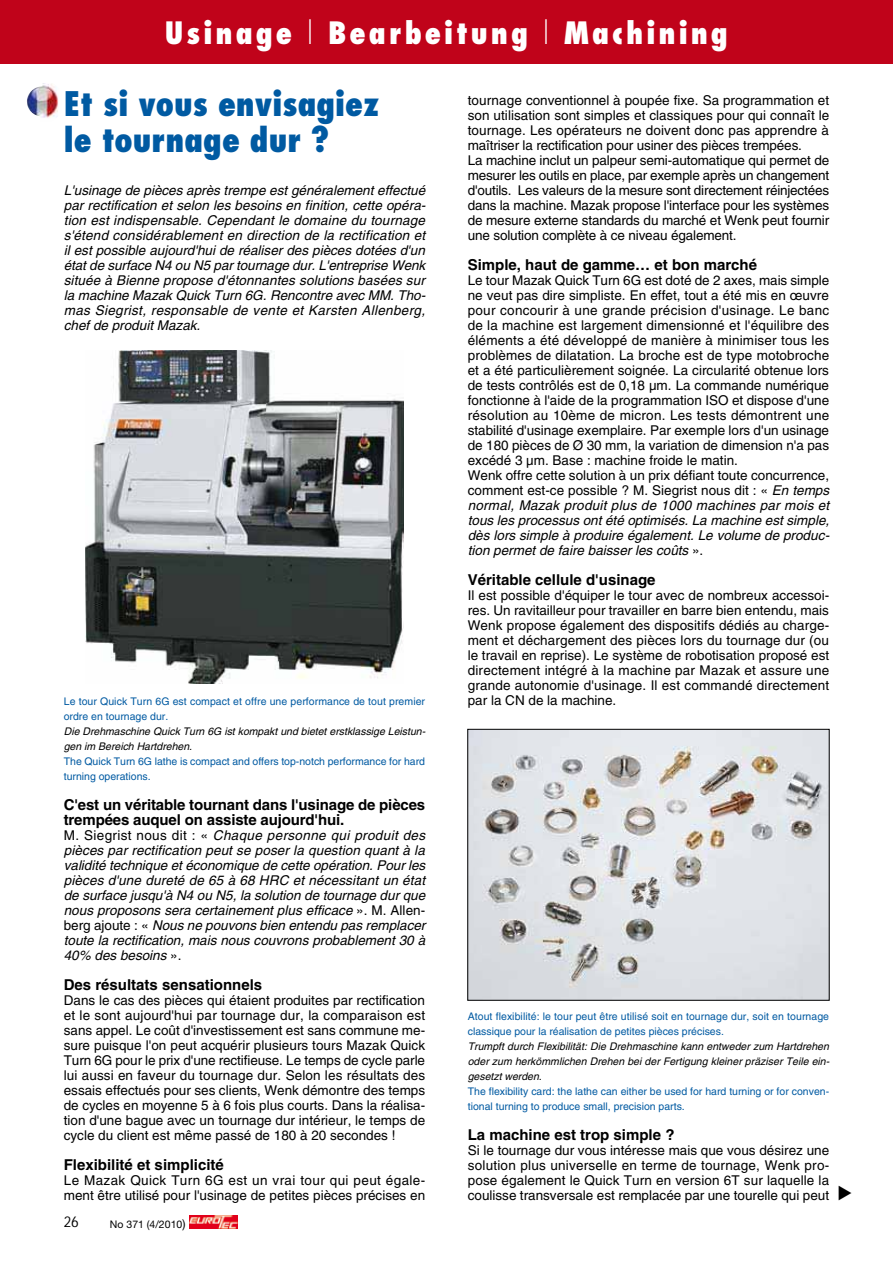
<style>
.page{position:relative;width:893px;height:1263px;background:#fff}
.page>*{position:absolute;margin:0;border:0;box-sizing:border-box;transform-origin:0 0}
.t1{font:800 condensed 33px/36px "Futura";color:#005aa2}
.t2{font:800 condensed 30px "Futura";letter-spacing:.1em;color:#fff}
.t3{font:700 15px/15px "Helvetica";color:#000}
.t4{font:13.5px/15px "Helvetica";color:#000;text-align:justify}
.t5{font:italic 13.5px/15px "Helvetica";color:#000;text-align:justify}
.t6{font:10.5px/15px "Helvetica";color:#005aa2}
.t7{font:italic 10.5px/15px "Helvetica";color:#000}
.t8{font:10.5px "Helvetica Neue";color:#000}
.s1{font-weight:300;font-stretch:normal}
.s2{font-style:normal}
.s3{font-size:12px}
.s4{font-style:italic}
</style>
<div class="page">
<svg style="left:189px;top:1215px;width:49px;height:13px"></svg>
<img style="left:190px;top:1215px;width:47px;height:13px">
<img style="left:27px;top:83px;width:32px;height:35px">
<div style="left:0;top:0;width:893px;height:64px;background:#c0031a"></div>
<img style="left:85px;top:350px;width:319px;height:334px">
<img style="left:469px;top:731px;width:359px;height:268px">
<div style="left:467px;top:729px;width:363px;height:272px;border:1px solid #000"></div>
<h2 class="t2" style="left:165px;top:20px;width:565px">Usinage <span class="s1">l</span> Bearbeitung <span class="s1">l</span> Machining</h2>
<h1 class="t1" style="left:64px;top:89px;width:317px">Et si vous envisagiez le tournage dur ?</h1>
<p class="t5" style="left:64px;top:184px;width:363px">L'usinage de pièces après trempe est généralement effectué par rectification et selon les besoins en finition, cette opéra&shy;tion est indispensable. Cependant le domaine du tournage s'étend considérablement en direction de la rectification et il est possible aujourd'hui de réaliser des pièces dotées d'un état de surface N4 ou N5 par tournage dur. L'entreprise Wenk située à Bienne propose d'étonnantes solutions basées sur la machine Mazak Quick Turn 6G. Rencontre avec MM. Tho&shy;mas Siegrist, responsable de vente et Karsten Allenberg, chef de produit Mazak.</p>
<p class="t6" style="left:64px;top:695px;width:363px">Le tour Quick Turn 6G est compact et offre une performance de tout premier ordre en tournage dur.</p>
<p class="t7" style="left:64px;top:725px;width:363px">Die Drehmaschine Quick Turn 6G ist kompakt und bietet erstklassige Leistun&shy;gen im Bereich Hartdrehen.</p>
<p class="t6" style="left:64px;top:755px;width:363px">The Quick Turn 6G lathe is compact and offers top-notch performance for hard turning operations.</p>
<p class="t3" style="left:64px;top:799px;width:363px">C'est un véritable tournant dans l'usinage de pièces trempées auquel on assiste aujourd'hui.</p>
<p class="t5" style="left:64px;top:829px;width:363px"><span class="s2">M. Siegrist nous dit : «</span> Chaque personne qui produit des pièces par rectification peut se poser la question quant à la validité technique et économique de cette opération. Pour les pièces d'une dureté de 65 à 68 HRC et nécessitant un état de surface jusqu'à N4 ou N5, la solution de tournage dur que nous proposons sera certainement plus efficace <span class="s2">». M. Allen&shy;berg ajoute : «</span> Nous ne pouvons bien entendu pas remplacer toute la rectification, mais nous couvrons probablement 30 à 40% des besoins <span class="s2">».</span></p>
<p class="t3" style="left:64px;top:979px;width:200px">Des résultats sensationnels</p>
<p class="t4" style="left:64px;top:994px;width:363px">Dans le cas des pièces qui étaient produites par rectification et le sont aujourd'hui par tournage dur, la comparaison est sans appel. Le coût d'investissement est sans commune me&shy;sure puisque l'on peut acquérir plusieurs tours Mazak Quick Turn 6G pour le prix d'une rectifieuse. Le temps de cycle parle lui aussi en faveur du tournage dur. Selon les résultats des essais effectués pour ses clients, Wenk démontre des temps de cycles en moyenne 5 à 6 fois plus courts. Dans la réalisa&shy;tion d'une bague avec un tournage dur intérieur, le temps de cycle du client est même passé de 180 à 20 secondes !</p>
<p class="t3" style="left:64px;top:1159px;width:162px">Flexibilité et simplicité</p>
<p class="t4" style="left:64px;top:1174px;width:363px">Le Mazak Quick Turn 6G est un vrai tour qui peut égale&shy;ment être utilisé pour l'usinage de petites pièces précises en</p>
<p class="t8" style="left:110px;top:1220px;width:77px">No 371 (4/2010<span class="s3">)</span></p>
<p class="t4" style="left:468px;top:94px;width:363px;text-align:left">tournage conventionnel à poupée fixe. Sa programmation et son utilisation sont simples et classiques pour qui connaît le tournage. Les opérateurs ne doivent donc pas apprendre à maîtriser la rectification pour usiner des pièces trempées.<br>La machine inclut un palpeur semi-automatique qui permet de mesurer les outils en place, par exemple après un changement d'outils. Les valeurs de la mesure sont directement réinjectées dans la machine. Mazak propose l'interface pour les systèmes de mesure externe standards du marché et Wenk peut fournir une solution complète à ce niveau également.</p>
<p class="t3" style="left:468px;top:259px;width:291px">Simple, haut de gamme… et bon marché</p>
<p class="t4" style="left:468px;top:274px;width:363px;text-align:left">Le tour Mazak Quick Turn 6G est doté de 2 axes, mais simple ne veut pas dire simpliste. En effet, tout a été mis en œuvre pour concourir à une grande précision d'usinage. Le banc de la machine est largement dimensionné et l'équilibre des éléments a été développé de manière à minimiser tous les problèmes de dilatation. La broche est de type motobroche et a été particulièrement soignée. La circularité obtenue lors de tests contrôlés est de 0,18 μm. La commande numérique fonctionne à l'aide de la programmation ISO et dispose d'une résolution au 10ème de micron. Les tests démontrent une stabilité d'usinage exemplaire. Par exemple lors d'un usinage de 180 pièces de Ø 30 mm, la variation de dimension n'a pas excédé 3 μm. Base : machine froide le matin.<br>Wenk offre cette solution à un prix défiant toute concurrence, comment est-ce possible ? M. Siegrist nous dit : « <span class="s4">En temps normal, Mazak produit plus de 1000 machines par mois et tous les processus ont été optimisés. La machine est simple, dès lors simple à produire également. Le volume de produc&shy;tion permet de faire baisser les coûts</span> ».</p>
<p class="t3" style="left:468px;top:574px;width:189px">Véritable cellule d'usinage</p>
<p class="t4" style="left:468px;top:589px;width:363px">Il est possible d'équiper le tour avec de nombreux accessoi&shy;res. Un ravitailleur pour travailler en barre bien entendu, mais Wenk propose également des dispositifs dédiés au charge&shy;ment et déchargement des pièces lors du tournage dur (ou le travail en reprise). Le système de robotisation proposé est directement intégré à la machine par Mazak et assure une grande autonomie d'usinage. Il est commandé directement par la CN de la machine.</p>
<p class="t6" style="left:468px;top:1010px;width:363px">Atout flexibilité: le tour peut être utilisé soit en tournage dur, soit en tournage classique pour la réalisation de petites pièces précises.</p>
<p class="t7" style="left:468px;top:1040px;width:363px;text-align:justify">Trumpft durch Flexibilität: Die Drehmaschine kann entweder zum Hartdrehen oder zum herkömmlichen Drehen bei der Fertigung kleiner präziser Teile ein&shy;gesetzt werden.</p>
<p class="t6" style="left:468px;top:1085px;width:363px">The flexibility card: the lathe can either be used for hard turning or for conven&shy;tional turning to produce small, precision parts.</p>
<p class="t3" style="left:468px;top:1129px;width:208px">La machine est trop simple ?</p>
<p class="t4" style="left:468px;top:1144px;width:363px">Si le tournage dur vous intéresse mais que vous désirez une solution plus universelle en terme de tournage, Wenk pro&shy;pose également le Quick Turn en version 6T sur laquelle la coulisse transversale est remplacée par une tourelle qui peut</p>
</div>
